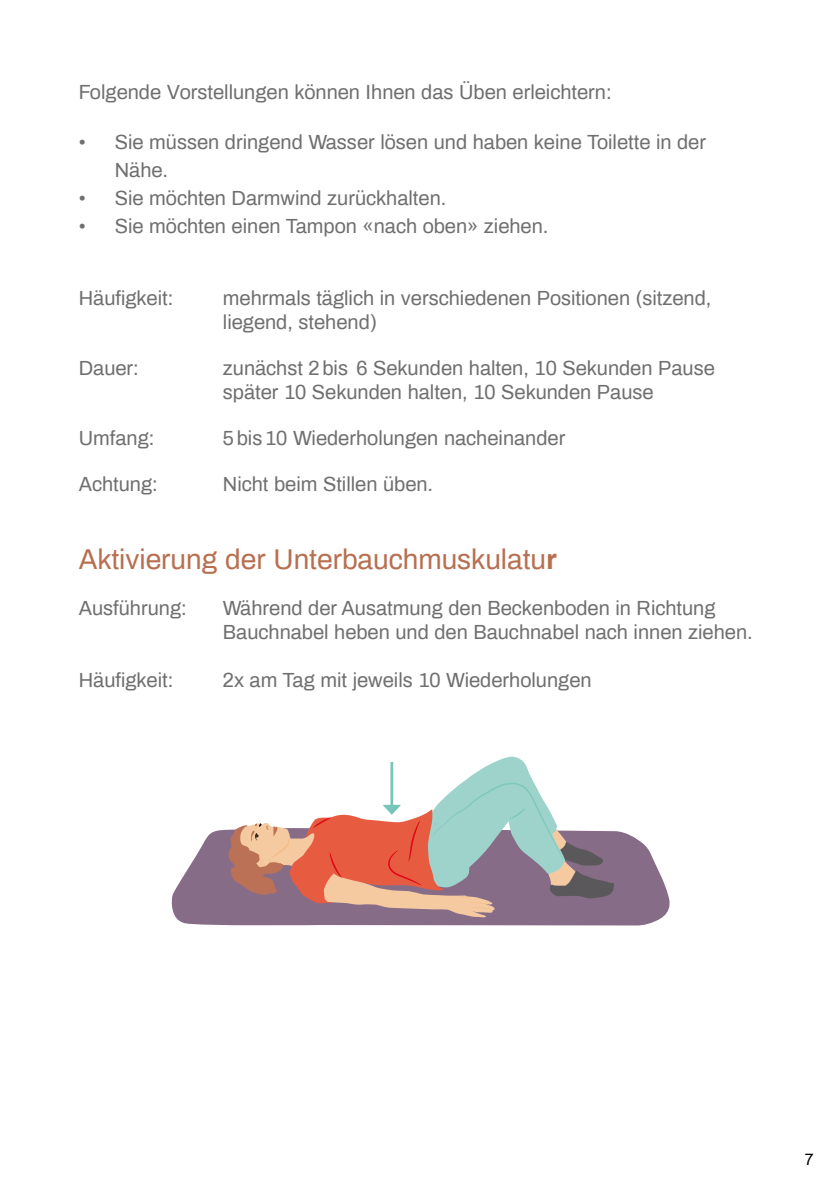
<style>
.page{position:relative;width:840px;height:1191px;background:#fff}
.page>*{position:absolute;margin:0;border:0;box-sizing:border-box;transform-origin:0 0}
.t1{font:28px "Archivo";color:#b86f50}
.t2{font:20px/24px "Archivo";color:#706f6f}
.t3{font:16px "Archivo";color:#000}
.s1{font-weight:700}
</style>
<div class="page">
<svg style="left:172px;top:829px;width:497px;height:96px;fill:#876c88"></svg>
<svg style="left:227px;top:756px;width:388px;height:161px"></svg>
<p class="t2" style="left:79px;top:79px;width:534px">Folgende Vorstellungen können Ihnen das Üben erleichtern:</p>
<p class="t2" style="left:115px;top:127px;width:592px;line-height:28px;text-indent:-36px">• Sie müssen dringend Wasser lösen und haben keine Toilette in der<br>Nähe.</p>
<p class="t2" style="left:79px;top:185px;width:369px">• Sie möchten Darmwind zurückhalten.</p>
<p class="t2" style="left:79px;top:213px;width:471px">• Sie möchten einen Tampon «nach oben» ziehen.</p>
<p class="t2" style="left:79px;top:285px;width:96px">Häufigkeit:</p>
<p class="t2" style="left:223px;top:285px;width:489px">mehrmals täglich in verschiedenen Positionen (sitzend, liegend, stehend)</p>
<p class="t2" style="left:79px;top:355px;width:62px">Dauer:</p>
<p class="t2" style="left:223px;top:355px;width:493px">zunächst 2 bis 6 Sekunden halten, 10 Sekunden Pause später 10 Sekunden halten, 10 Sekunden Pause</p>
<p class="t2" style="left:79px;top:425px;width:77px">Umfang:</p>
<p class="t2" style="left:223px;top:425px;width:344px">5 bis10 Wiederholungen nacheinander</p>
<p class="t2" style="left:79px;top:471px;width:80px">Achtung:</p>
<p class="t2" style="left:223px;top:471px;width:212px">Nicht beim Stillen üben.</p>
<h1 class="t1" style="left:79px;top:538px;width:479px">Aktivierung der Unterbauchmuskulatu<span class="s1">r</span></h1>
<p class="t2" style="left:79px;top:594px;width:109px">Ausführung:</p>
<p class="t2" style="left:223px;top:594px;width:531px">Während der Ausatmung den Beckenboden in Richtung<br>Bauchnabel heben und den Bauchnabel nach innen ziehen.</p>
<p class="t2" style="left:79px;top:666px;width:96px">Häufigkeit:</p>
<p class="t2" style="left:223px;top:666px;width:370px">2x am Tag mit jeweils 10 Wiederholungen</p>
<p class="t3" style="left:804px;top:1147px;width:10px">7</p>
</div>
